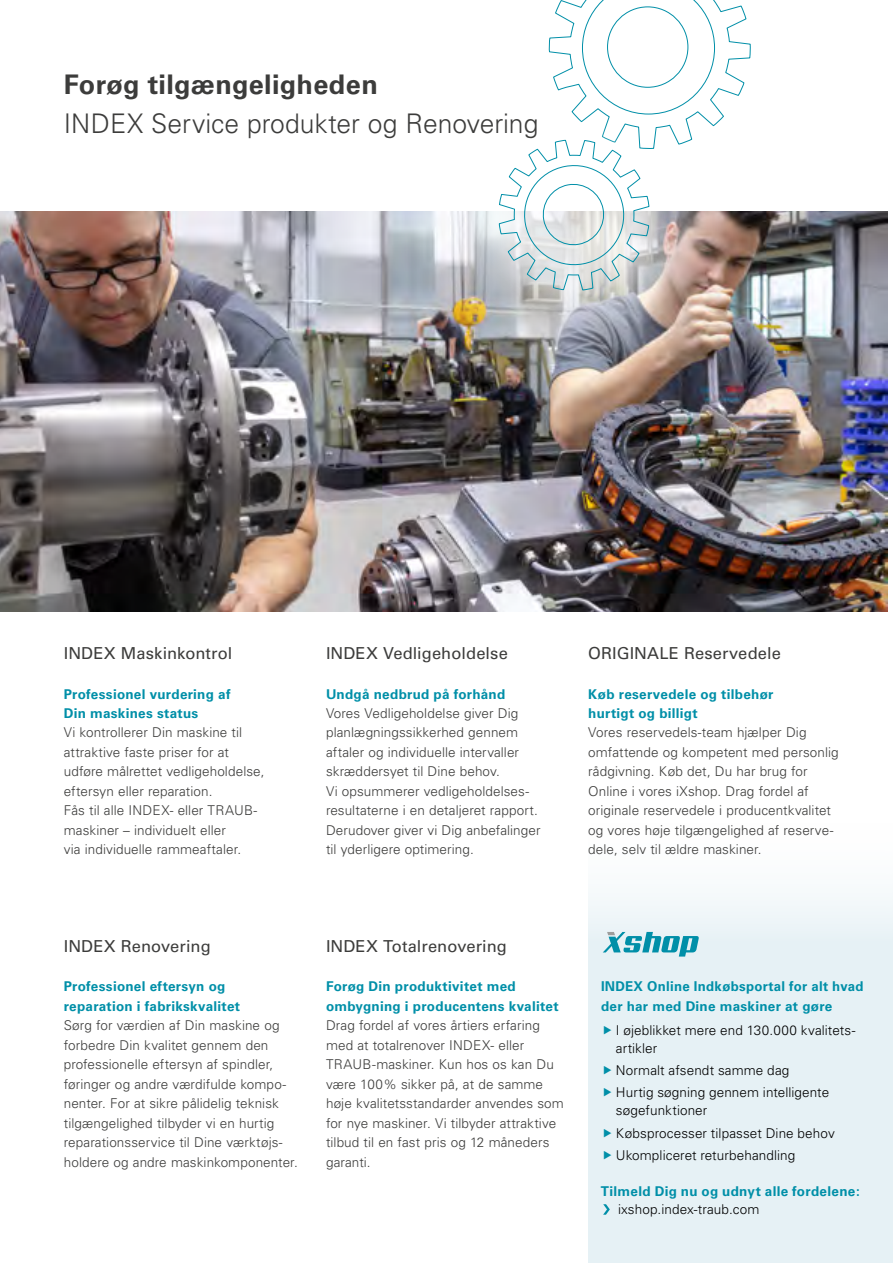
<style>
.page{position:relative;width:893px;height:1263px;background:#fff}
.page>*{position:absolute;margin:0;border:0;box-sizing:border-box;transform-origin:0 0}
.t1{font:300 27px "Univers";color:#3c3c3b}
.t2{font:700 27px "Univers";letter-spacing:.01em;color:#3c3c3b}
.t3{font:16.5px "Univers";letter-spacing:.005em;color:#3c3c3b}
.t4{font:300 13.5px/19.5px "Univers";letter-spacing:.005em;color:#3c3c3b}
.t5{font:700 13.5px/19.5px "Univers";letter-spacing:.02em;color:#008fa8}
.t6{font:300 13.5px/22.2px "Univers";letter-spacing:.005em;color:#000}
</style>
<div class="page">
<img style="left:0;top:212px;width:888px;height:399px">
<div style="left:375px;top:0;width:469px;height:414px;background:#fff;opacity:.75"></div>
<svg style="left:454px;top:95px;width:240px;height:240px"></svg>
<svg style="left:499px;top:0;width:252px;height:291px"></svg>
<div style="left:588px;top:815px;width:305px;height:448px;background:linear-gradient(to bottom,#f6fafb,#e0eef3)"></div>
<svg style="left:603px;top:1204px;width:7px;height:11px"></svg>
<svg style="left:603px;top:932px;width:96px;height:24px;background:#7dc3d1"></svg>
<svg style="left:604px;top:1026px;width:7px;height:8px"></svg>
<svg style="left:604px;top:1066px;width:7px;height:8px"></svg>
<svg style="left:604px;top:1088px;width:7px;height:9px"></svg>
<svg style="left:604px;top:1128px;width:7px;height:9px"></svg>
<svg style="left:604px;top:1151px;width:7px;height:8px"></svg>
<h1 class="t2" style="left:64px;top:69px;width:316px">Forøg tilgængeligheden</h1>
<h1 class="t1" style="left:64px;top:107px;width:476px">INDEX Service produkter og Renovering</h1>
<p class="t3" style="left:64px;top:644px;width:170px">INDEX Maskinkontrol</p>
<p class="t5" style="left:64px;top:684px;width:168px">Professionel vurdering af<br>Din maskines status</p>
<p class="t4" style="left:64px;top:723px;width:202px">Vi kontrollerer Din maskine til attraktive faste priser for at udføre målrettet vedligeholdelse, eftersyn eller reparation.<br>Fås til alle INDEX- eller TRAUB&shy;maskiner – individuelt eller<br>via individuelle rammeaftaler.</p>
<p class="t3" style="left:326px;top:644px;width:183px">INDEX Vedligeholdelse</p>
<p class="t5" style="left:326px;top:684px;width:181px">Undgå nedbrud på forhånd</p>
<p class="t4" style="left:326px;top:703px;width:216px">Vores Vedligeholdelse giver Dig planlægningssikkerhed gennem aftaler og individuelle intervaller skræddersyet til Dine behov.<br>Vi opsummerer vedligeholdelses&shy;resultaterne i en detaljeret rapport.<br>Derudover giver vi Dig anbefalinger til yderligere optimering.</p>
<p class="t3" style="left:588px;top:644px;width:194px">ORIGINALE Reservedele</p>
<p class="t5" style="left:588px;top:684px;width:187px">Køb reservedele og tilbehør hurtigt og billigt</p>
<p class="t4" style="left:588px;top:723px;width:252px">Vores reservedels-team hjælper Dig omfattende og kompetent med personlig rådgivning. Køb det, Du har brug for Online i vores iXshop. Drag fordel af originale reservedele i producentkvalitet og vores høje tilgængelighed af reserve&shy;dele, selv til ældre maskiner.</p>
<p class="t3" style="left:64px;top:936px;width:148px">INDEX Renovering</p>
<p class="t5" style="left:64px;top:977px;width:178px">Professionel eftersyn og reparation i fabrikskvalitet</p>
<p class="t4" style="left:64px;top:1015px;width:236px">Sørg for værdien af Din maskine og forbedre Din kvalitet gennem den professionelle eftersyn af spindler, føringer og andre værdifulde kompo&shy;nenter. For at sikre pålidelig teknisk tilgængelighed tilbyder vi en hurtig reparationsservice til Dine værktøjs&shy;holdere og andre maskinkomponenter.</p>
<p class="t3" style="left:326px;top:936px;width:182px">INDEX Totalrenovering</p>
<p class="t5" style="left:326px;top:977px;width:234px">Forøg Din produktivitet med ombygning i producentens kvalitet</p>
<p class="t4" style="left:326px;top:1015px;width:239px">Drag fordel af vores årtiers erfaring med at totalrenover INDEX- eller<br>TRAUB-maskiner. Kun hos os kan Du være 100% sikker på, at de samme høje kvalitetsstandarder anvendes som for nye maskiner. Vi tilbyder attraktive tilbud til en fast pris og 12 måneders garanti.</p>
<p class="t5" style="left:601px;top:977px;width:264px">INDEX Online Indkøbsportal for alt hvad der har med Dine maskiner at gøre</p>
<p class="t6" style="left:616px;top:1021px;width:241px;line-height:18px">I øjeblikket mere end 130.000 kvalitets&shy;artikler</p>
<p class="t6" style="left:616px;top:1059px;width:215px">Normalt afsendt samme dag<br>Hurtig søgning gennem intelligente</p>
<p class="t6" style="left:616px;top:1099px;width:220px">søgefunktioner<br>Købsprocesser tilpasset Dine behov<br>Ukompliceret returbehandling</p>
<p class="t5" style="left:601px;top:1181px;width:260px">Tilmeld Dig nu og udnyt alle fordelene:</p>
<p class="t6" style="left:618px;top:1198px;width:143px">ixshop.index-traub.com</p>
</div>
